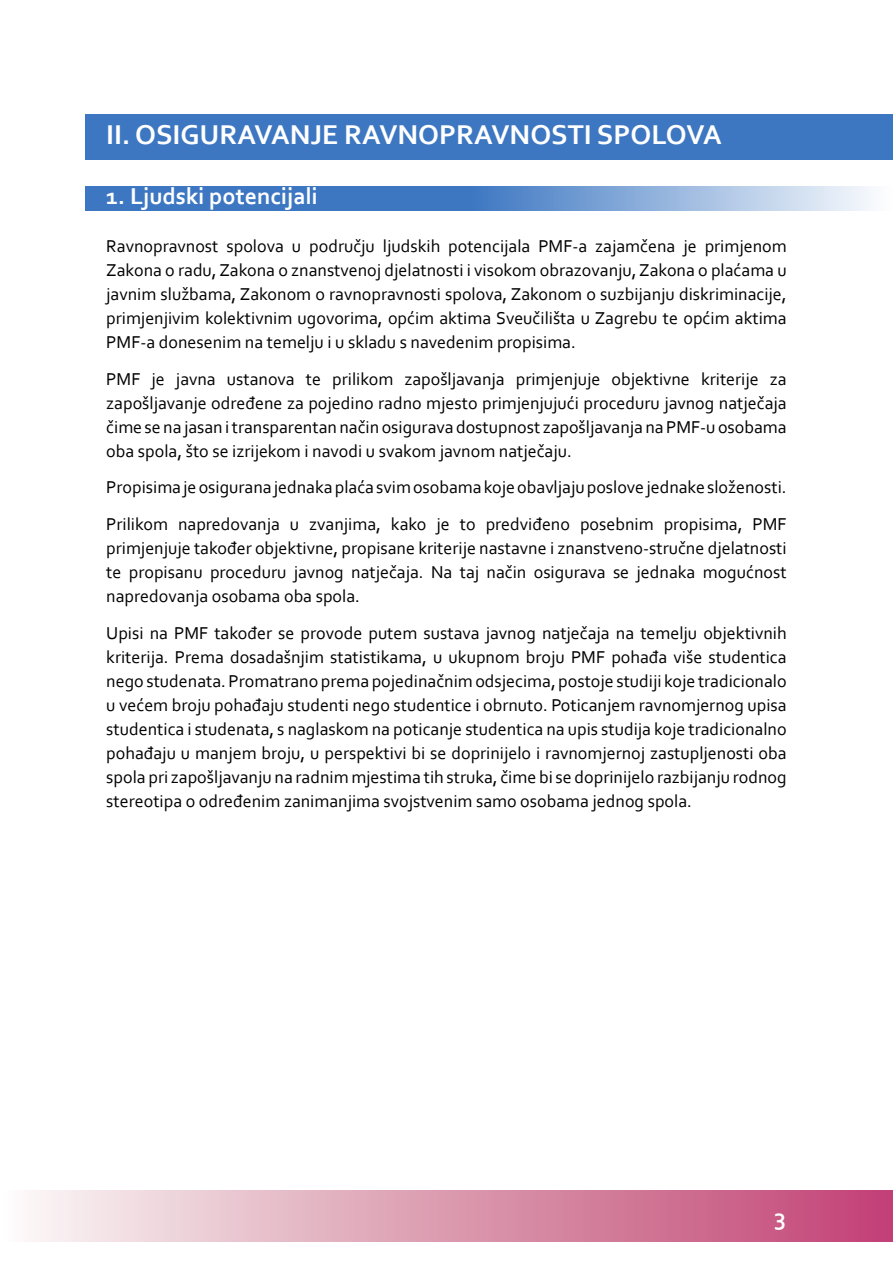
<style>
.page{position:relative;width:893px;height:1263px;background:#fff}
.page>*{position:absolute;margin:0;border:0;box-sizing:border-box;transform-origin:0 0}
.t1{font:700 28.5px "Corbel";color:#fff}
.t2{font:700 24px "Corbel";color:#fff}
.t3{font:18px/24px "Corbel";color:#000;text-align:justify}
</style>
<div class="page">
<div style="left:85px;top:114px;width:808px;height:46px;background:#3d77c2"></div>
<svg style="left:85px;top:187px;width:786px;height:24px;background:#6b97d0"></svg>
<div style="left:0;top:1190px;width:893px;height:52px;background:linear-gradient(to right,#faf9f5,#c04071)"></div>
<h1 class="t1" style="left:106px;top:117px;width:617px">II. OSIGURAVANJE RAVNOPRAVNOSTI SPOLOVA</h1>
<h2 class="t2" style="left:106px;top:182px;width:213px">1. Ljudski potencijali</h2>
<p class="t3" style="left:106px;top:233px;width:682px">Ravnopravnost spolova u području ljudskih potencijala PMF-a zajamčena je primjenom Zakona o radu, Zakona o znanstvenoj djelatnosti i visokom obrazovanju, Zakona o plaćama u javnim službama, Zakonom o ravnopravnosti spolova, Zakonom o suzbijanju diskriminacije, primjenjivim kolektivnim ugovorima, općim aktima Sveučilišta u Zagrebu te općim aktima PMF-a donesenim na temelju i u skladu s navedenim propisima.</p>
<p class="t3" style="left:106px;top:366px;width:682px">PMF je javna ustanova te prilikom zapošljavanja primjenjuje objektivne kriterije za zapošljavanje određene za pojedino radno mjesto primjenjujući proceduru javnog natječaja čime se na jasan i transparentan način osigurava dostupnost zapošljavanja na PMF-u osobama oba spola, što se izrijekom i navodi u svakom javnom natječaju.</p>
<p class="t3" style="left:106px;top:468px;width:682px;line-height:36.8px">Propisima je osigurana jednaka plaća svim osobama koje obavljaju poslove jednake složenosti.<br>Prilikom napredovanja u zvanjima, kako je to predviđeno posebnim propisima, PMF</p>
<p class="t3" style="left:106px;top:536px;width:682px">primjenjuje također objektivne, propisane kriterije nastavne i znanstveno-stručne djelatnosti te propisanu proceduru javnog natječaja. Na taj način osigurava se jednaka mogućnost napredovanja osobama oba spola.</p>
<p class="t3" style="left:106px;top:620px;width:682px">Upisi na PMF također se provode putem sustava javnog natječaja na temelju objektivnih kriterija. Prema dosadašnjim statistikama, u ukupnom broju PMF pohađa više studentica nego studenata. Promatrano prema pojedinačnim odsjecima, postoje studiji koje tradicionalo u većem broju pohađaju studenti nego studentice i obrnuto. Poticanjem ravnomjernog upisa studentica i studenata, s naglaskom na poticanje studentica na upis studija koje tradicionalno pohađaju u manjem broju, u perspektivi bi se doprinijelo i ravnomjernoj zastupljenosti oba spola pri zapošljavanju na radnim mjestima tih struka, čime bi se doprinijelo razbijanju rodnog stereotipa o određenim zanimanjima svojstvenim samo osobama jednog spola.</p>
<h2 class="t2" style="left:774px;top:1202px;width:14px">3</h2>
</div>
